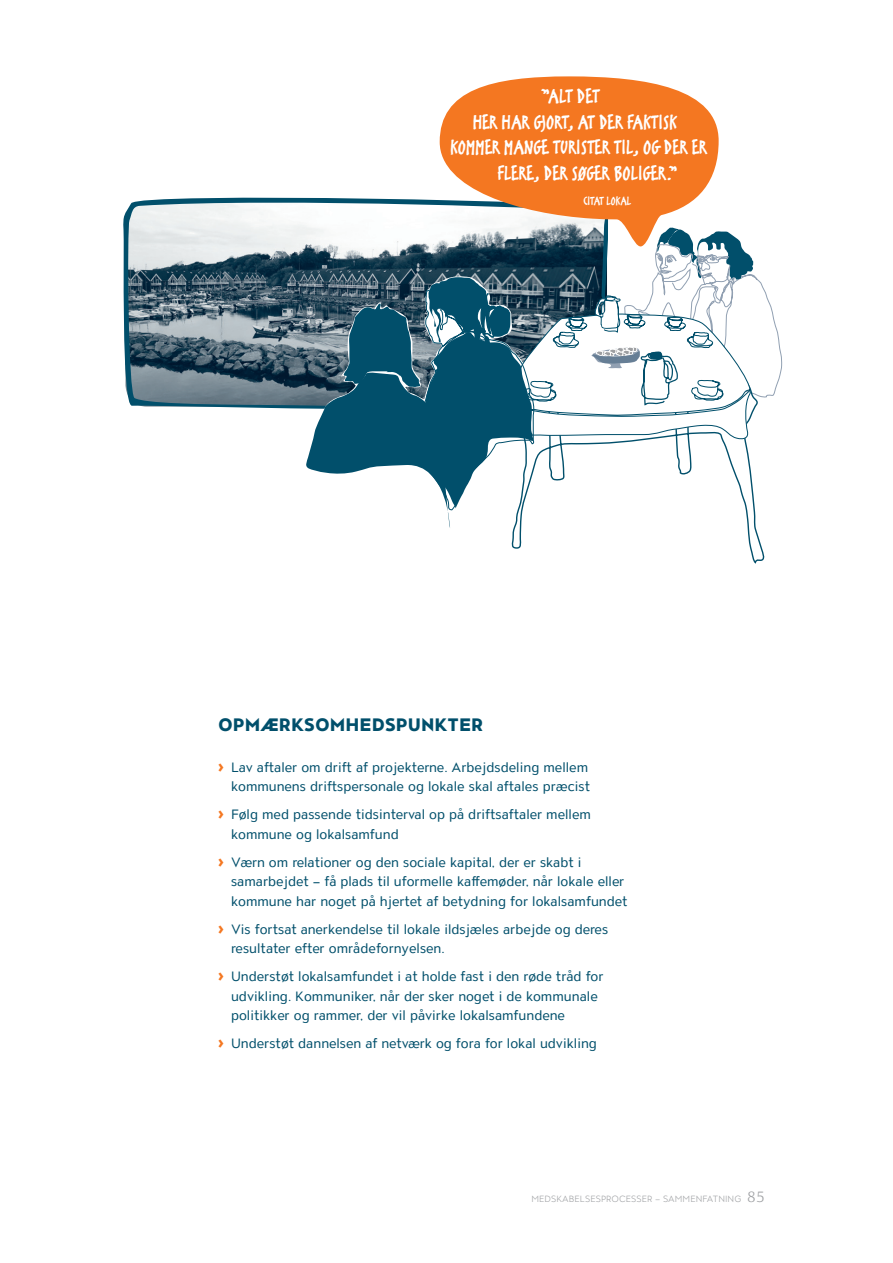
<style>
.page{position:relative;width:893px;height:1263px;background:#fff}
.page>*{position:absolute;margin:0;border:0;box-sizing:border-box;transform-origin:0 0}
.sagt_tekst{font:22.5px "Erikrighthand Pro";letter-spacing:.01em;color:#fff}
.Rubrik__2{font:800 18px "ATC Overlook";letter-spacing:.04em;color:#014f6b}
.t1{font:13.5px/19.5px "ATC Overlook";color:#014f6b}
.sagt_tekst-2{font:13.5px "Erikrighthand Pro";letter-spacing:.01em;color:#fff}
.t2{font:300 9px "ATC Overlook";letter-spacing:.01em;color:#9d9fa2}
.s1{font-weight:800;font-size:18px;color:#f47721}
.s2{font-family:"Mangan";font-weight:200;font-size:16.5px}
</style>
<div class="page">
<svg style="left:123px;top:197px;width:317px;height:212px"></svg>
<svg style="left:440px;top:76px;width:279px;height:152px;fill:#f47721"></svg>
<svg style="left:511px;top:528px;width:254px;height:36px"></svg>
<svg style="left:304px;top:228px;width:478px;height:300px"></svg>
<p class="sagt_tekst" style="left:541px;top:83px;width:60px">”ALT DET</p>
<p class="sagt_tekst" style="left:473px;top:108px;width:206px">HER HAR GJORT, AT DER FAKTISK</p>
<p class="sagt_tekst" style="left:451px;top:134px;width:258px">KOMMER MANGE TURISTER TIL, OG DER ER</p>
<p class="sagt_tekst" style="left:497px;top:159px;width:182px">FLERE, DER SØGER BOLIGER.”</p>
<p class="sagt_tekst-2" style="left:583px;top:193px;width:49px">CITAT LOKAL</p>
<p class="Rubrik__2" style="left:218px;top:714px;width:266px">OPMÆRKSOMHEDSPUNKTER</p>
<p class="t1" style="left:218px;top:758px;width:373px;text-align:right"><span class="s1">›</span> Lav aftaler om drift af projekterne. Arbejdsdeling mellem kommunens driftspersonale og lokale skal aftales præcist</p>
<p class="t1" style="left:231px;top:805px;width:361px;text-indent:-13px"><span class="s1">›</span> Følg med passende tidsinterval op på driftsaftaler mellem kommune og lokalsamfund</p>
<p class="t1" style="left:231px;top:853px;width:398px;text-indent:-13px"><span class="s1">›</span> Værn om relationer og den sociale kapital, der er skabt i samarbejdet – få plads til uformelle kaffemøder, når lokale eller kommune har noget på hjertet af betydning for lokalsamfundet</p>
<p class="t1" style="left:231px;top:920px;width:379px;text-indent:-13px"><span class="s1">›</span> Vis fortsat anerkendelse til lokale ildsjæles arbejde og deres resultater efter områdefornyelsen.</p>
<p class="t1" style="left:231px;top:967px;width:374px;text-indent:-13px"><span class="s1">›</span> Understøt lokalsamfundet i at holde fast i den røde tråd for udvikling. Kommuniker, når der sker noget i de kommunale politikker og rammer, der vil påvirke lokalsamfundene</p>
<p class="t1" style="left:218px;top:1034px;width:380px"><span class="s1">›</span> Understøt dannelsen af netværk og fora for lokal udvikling</p>
<p class="t2" style="left:531px;top:1194px;width:235px">MEDSKABELSESPROCESSER – SAMMENFATNING <span class="s2">85</span></p>
</div>
